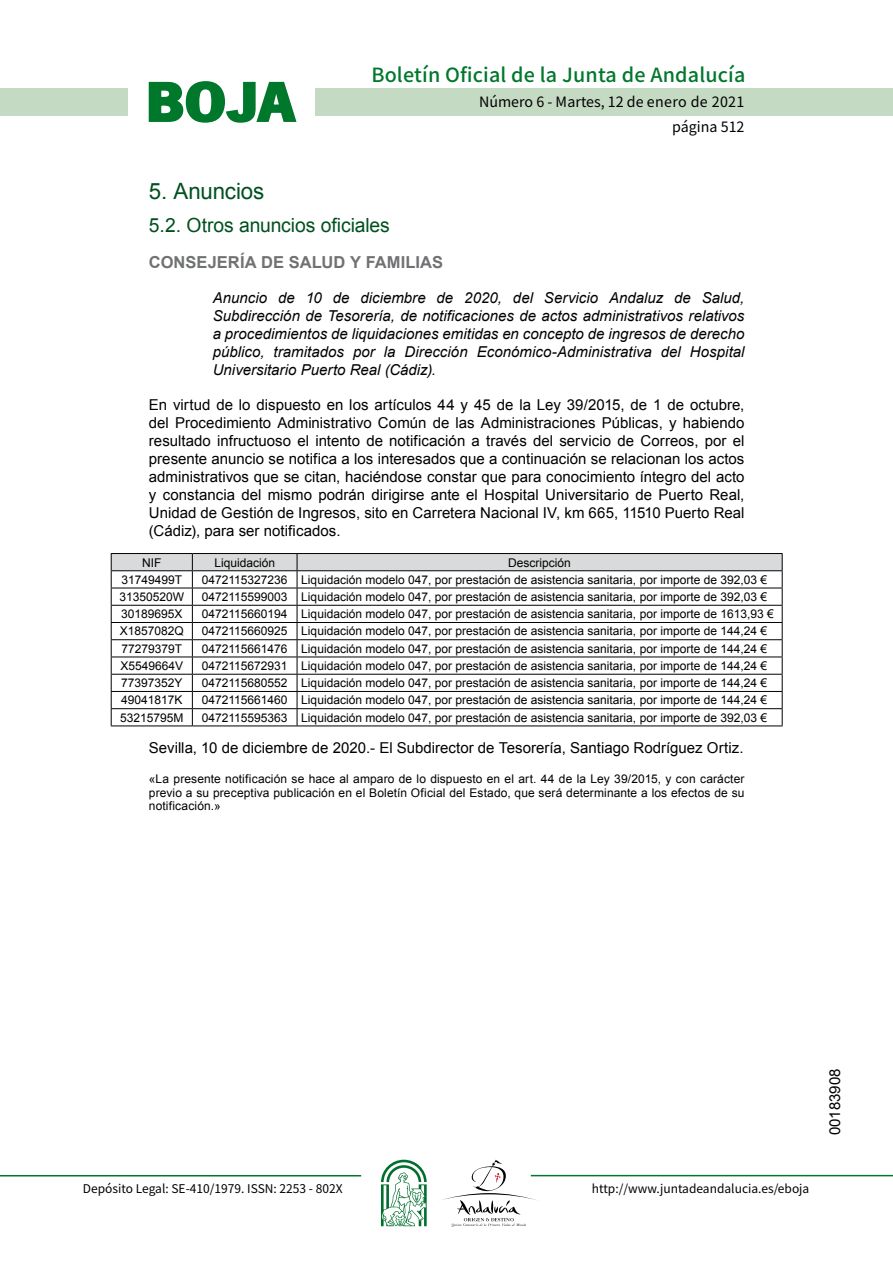
<style>
.page{position:relative;width:893px;height:1263px;background:#fff}
.page>*{position:absolute;margin:0;border:0;box-sizing:border-box;transform-origin:0 0}
.t1{font:700 57.75px "News Got T";color:#00782c;scale:1.14 1}
.t2{font:22.5px "Arial";letter-spacing:-.005em;color:#00501f}
.t3{font:500 19.5px "Noto Sans HK";letter-spacing:.01em;color:#00782c}
.t4{font:19.5px "Arial";letter-spacing:-.005em;color:#00501f}
.t5{font:700 16.5px "Arial";letter-spacing:.005em;color:#707173}
.t6{font:15px/18px "Arial";color:#000;text-align:justify}
.t7{font:italic 15px/18px "Arial";color:#000;text-align:justify}
.t8{font:14.25px/24.5px "Noto Sans HK";color:#000;text-align:right}
.t9{font:12px/13.5px "Arial";color:#000;text-align:justify}
.t10{font:12px "Noto Sans HK";color:#000}
</style>
<div class="page">
<div style="left:315px;top:88px;width:577px;height:28px;background:#c5dac3"></div>
<div style="left:0;top:88px;width:128px;height:28px;background:#c5dac3"></div>
<hr style="left:0;top:1175px;width:361px;height:2px;background:#00782c">
<hr style="left:531px;top:1175px;width:361px;height:1px;background:#00782c">
<svg style="left:148px;top:81px;width:149px;height:42px"></svg>
<svg style="left:442px;top:1160px;width:100px;height:67px"></svg>
<svg style="left:381px;top:1160px;width:45px;height:66px"></svg>
<hr style="left:111px;top:553px;width:81px;height:1px;background:#000">
<hr style="left:192px;top:553px;width:105px;height:1px;background:#000">
<hr style="left:297px;top:553px;width:485px;height:1px;background:#000">
<svg style="left:111px;top:554px;width:671px;height:172px"></svg>
<hr style="left:111px;top:726px;width:81px;height:1px;background:#000">
<hr style="left:192px;top:726px;width:105px;height:1px;background:#000">
<hr style="left:297px;top:726px;width:485px;height:1px;background:#000">
<h1 class="t1" style="left:145px;top:68px;width:133px">BOJA</h1>
<h3 class="t3" style="left:371px;top:64px;width:375px">Boletín Oficial de la Junta de Andalucía</h3>
<p class="t8" style="left:479px;top:90px;width:267px">Número 6 - Martes, 12 de enero de 2021 página 512</p>
<h2 class="t2" style="left:149px;top:177px;width:117px">5. Anuncios</h2>
<h3 class="t4" style="left:149px;top:212px;width:242px">5.2. Otros anuncios oficiales</h3>
<h3 class="t5" style="left:149px;top:251px;width:296px">CONSEJERÍA DE SALUD Y FAMILIAS</h3>
<p class="t7" style="left:213px;top:289px;width:533px">Anuncio de 10 de diciembre de 2020, del Servicio Andaluz de Salud, Subdirección de Tesorería, de notificaciones de actos administrativos relativos a procedimientos de liquidaciones emitidas en concepto de ingresos de derecho público, tramitados por la Dirección Económico-Administrativa del Hospital Universitario Puerto Real (Cádiz).</p>
<p class="t6" style="left:149px;top:396px;width:597px">En virtud de lo dispuesto en los artículos 44 y 45 de la Ley 39/2015, de 1 de octubre, del Procedimiento Administrativo Común de las Administraciones Públicas, y habiendo resultado infructuoso el intento de notificación a través del servicio de Correos, por el presente anuncio se notifica a los interesados que a continuación se relacionan los actos administrativos que se citan, haciéndose constar que para conocimiento íntegro del acto y constancia del mismo podrán dirigirse ante el Hospital Universitario de Puerto Real, Unidad de Gestión de Ingresos, sito en Carretera Nacional IV, km 665, 11510 Puerto Real (Cádiz), para ser notificados.</p>
<p class="t9" style="left:142px;top:556px;width:21px">NIF</p>
<p class="t9" style="left:214px;top:556px;width:62px">Liquidación</p>
<p class="t9" style="left:508px;top:556px;width:64px">Descripción</p>
<p class="t9" style="left:121px;top:573px;width:62px">31749499T</p>
<p class="t9" style="left:202px;top:573px;width:567px">0472115327236 Liquidación modelo 047, por prestación de asistencia sanitaria, por importe de 392,03 €</p>
<p class="t9" style="left:119px;top:590px;width:66px">31350520W</p>
<p class="t9" style="left:202px;top:590px;width:567px">0472115599003 Liquidación modelo 047, por prestación de asistencia sanitaria, por importe de 392,03 €</p>
<p class="t9" style="left:121px;top:607px;width:63px">30189695X</p>
<p class="t9" style="left:202px;top:607px;width:573px">0472115660194 Liquidación modelo 047, por prestación de asistencia sanitaria, por importe de 1613,93 €</p>
<p class="t9" style="left:120px;top:625px;width:66px">X1857082Q</p>
<p class="t9" style="left:202px;top:625px;width:567px">0472115660925 Liquidación modelo 047, por prestación de asistencia sanitaria, por importe de 144,24 €</p>
<p class="t9" style="left:121px;top:642px;width:62px">77279379T</p>
<p class="t9" style="left:202px;top:642px;width:567px">0472115661476 Liquidación modelo 047, por prestación de asistencia sanitaria, por importe de 144,24 €</p>
<p class="t9" style="left:120px;top:659px;width:64px">X5549664V</p>
<p class="t9" style="left:202px;top:659px;width:567px">0472115672931 Liquidación modelo 047, por prestación de asistencia sanitaria, por importe de 144,24 €</p>
<p class="t9" style="left:121px;top:676px;width:63px">77397352Y</p>
<p class="t9" style="left:202px;top:676px;width:567px">0472115680552 Liquidación modelo 047, por prestación de asistencia sanitaria, por importe de 144,24 €</p>
<p class="t9" style="left:121px;top:694px;width:63px">49041817K</p>
<p class="t9" style="left:202px;top:694px;width:567px">0472115661460 Liquidación modelo 047, por prestación de asistencia sanitaria, por importe de 144,24 €</p>
<p class="t9" style="left:120px;top:711px;width:65px">53215795M</p>
<p class="t9" style="left:202px;top:711px;width:567px">0472115595363 Liquidación modelo 047, por prestación de asistencia sanitaria, por importe de 392,03 €</p>
<p class="t6" style="left:149px;top:739px;width:596px">Sevilla, 10 de diciembre de 2020.- El Subdirector de Tesorería, Santiago Rodríguez Ortiz.</p>
<p class="t9" style="left:149px;top:772px;width:597px">«La presente notificación se hace al amparo de lo dispuesto en el art. 44 de la Ley 39/2015, y con carácter previo a su preceptiva publicación en el Boletín Oficial del Estado, que será determinante a los efectos de su notificación.»</p>
<p class="t10" style="left:83px;top:1181px;width:261px">Depósito Legal: SE-410/1979. ISSN: 2253 - 802X</p>
<p class="t10" style="left:592px;top:1181px;width:219px">http://www.juntadeandalucia.es/eboja</p>
<p class="t6" style="left:826px;top:1135px;width:68px;rotate:-90deg">00183908</p>
</div>
